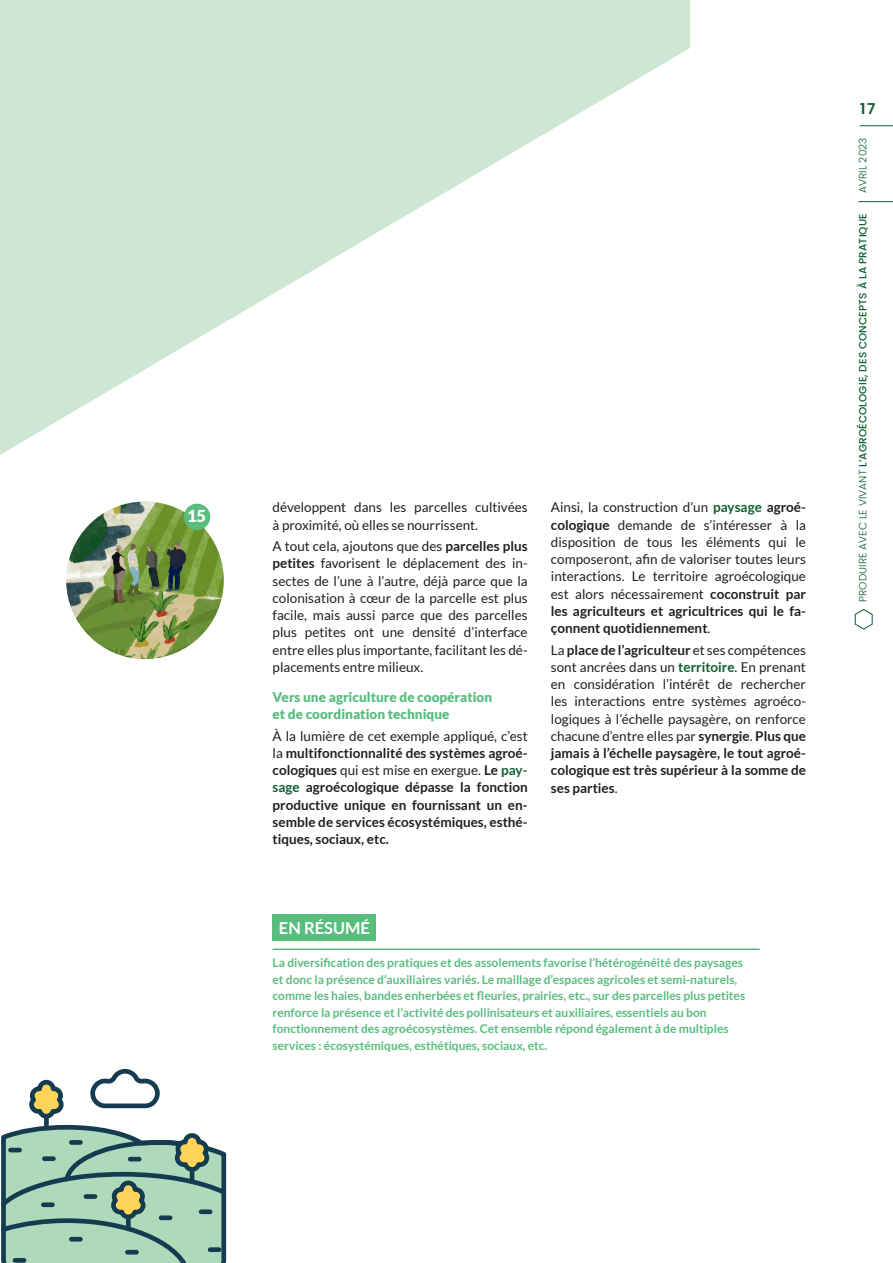
<style>
.page{position:relative;width:893px;height:1263px;background:#fff}
.page>*{position:absolute;margin:0;border:0;box-sizing:border-box;transform-origin:0 0}
.inter-titre-2{font:700 16.5px "Lato";color:#fff}
.inter-titre-2-2{font:900 16.5px "Lato";color:#fff}
.t1{font:600 15px "Poppins";color:#105f31}
.body{font:13.5px/17.2px "Lato";color:#231f20;text-align:justify}
.body-2{font:700 13.5px/17.2px "Lato";color:#231f20;text-align:justify}
.inter-titre-2-3{font:900 13.5px/17.2px "Lato";color:#59bd7e}
.texte_resume{font:700 12px/16.5px "Lato";color:#59bd7e}
.t2{font:500 10.5px "Poppins";letter-spacing:.01em;color:#105f31}
.t3{font:300 10.5px "Poppins";letter-spacing:.01em;color:#105f31}
.s1{font-weight:700}
.s2{font-weight:400}
.s3{color:#105f31}
.s4{font-weight:700;color:#105f31}
.s5{font-weight:300}
</style>
<div class="page">
<svg style="left:0;top:0;width:690px;height:455px;fill:#cde7d3"></svg>
<svg style="left:1px;top:1068px;width:226px;height:195px"></svg>
<div style="left:126px;top:1217px;width:5px;height:12px;background:#143b4f"></div>
<img style="left:66px;top:501px;width:158px;height:158px;border-radius:79px">
<hr style="left:273px;top:948px;width:487px;height:2px;background:#59bd7e">
<div style="left:273px;top:914px;width:103px;height:26px;background:#59bd7e"></div>
<div style="left:184px;top:504px;width:26px;height:26px;background:#59bd7e;border-radius:50%"></div>
<svg style="left:854px;top:609px;width:19px;height:21px"></svg>
<hr style="left:858px;top:201px;width:35px;height:1px;background:#105f31">
<hr style="left:860px;top:125px;width:33px;height:1px;background:#105f31">
<p class="inter-titre-2-2" style="left:187px;top:507px;width:21px">15</p>
<p class="body" style="left:273px;top:499px;width:257px">développent dans les parcelles cultivées à proximité, où elles se nourrissent.</p>
<p class="body" style="left:273px;top:537px;width:257px">A tout cela, ajoutons que des <span class="s1">parcelles plus petites</span> favorisent le déplacement des in&shy;sectes de l’une à l’autre, déjà parce que la colonisation à cœur de la parcelle est plus facile, mais aussi parce que des parcelles plus petites ont une densité d’interface entre elles plus importante, facilitant les dé&shy;placements entre milieux.</p>
<p class="inter-titre-2-3" style="left:273px;top:688px;width:221px">Vers une agriculture de coopération et de coordination technique</p>
<p class="body-2" style="left:273px;top:727px;width:257px"><span class="s2">À la lumière de cet exemple appliqué, c’est la</span> multifonctionnalité des systèmes agroé&shy;cologiques <span class="s2">qui est mise en exergue.</span> Le <span class="s3">pay&shy;sage</span> agroécologique dépasse la fonction productive unique en fournissant un en&shy;semble de services écosystémiques, esthé&shy;tiques, sociaux, etc.</p>
<p class="body" style="left:551px;top:499px;width:257px">Ainsi, la construction d’un <span class="s4">paysage</span> <span class="s1">agroé&shy;cologique</span> demande de s’intéresser à la disposition de tous les éléments qui le composeront, afin de valoriser toutes leurs interactions. Le territoire agroécologique est alors nécessairement <span class="s1">coconstruit par les agriculteurs et agricultrices qui le fa&shy;çonnent quotidiennement</span>.</p>
<p class="body" style="left:551px;top:641px;width:257px">La <span class="s1">place de l’agriculteur</span> et ses compétences sont ancrées dans un <span class="s4">territoire</span>. En prenant en considération l’intérêt de rechercher les interactions entre systèmes agroéco&shy;logiques à l’échelle paysagère, on renforce chacune d’entre elles par <span class="s1">synergie</span>. <span class="s1">Plus que jamais à l’échelle paysagère, le tout agroé&shy;cologique est très supérieur à la somme de ses parties</span>.</p>
<p class="inter-titre-2" style="left:279px;top:918px;width:92px">EN RÉSUMÉ</p>
<p class="texte_resume" style="left:273px;top:954px;width:474px">La diversification des pratiques et des assolements favorise l’hétérogénéité des paysages et donc la présence d’auxiliaires variés. Le maillage d’espaces agricoles et semi-naturels, comme les haies, bandes enherbées et fleuries, prairies, etc., sur des parcelles plus petites renforce la présence et l’activité des pollinisateurs et auxiliaires, essentiels au bon fonctionnement des agroécosystèmes. Cet ensemble répond également à de multiples services : écosystémiques, esthétiques, sociaux, etc.</p>
<p class="t1" style="left:860px;top:100px;width:17px">17</p>
<p class="t3" style="left:857px;top:193px;width:57px;rotate:-90deg">AVRIL 2023</p>
<p class="t2" style="left:857px;top:602px;width:390px;rotate:-90deg"><span class="s5">PRODUIRE AVEC LE VIVANT</span> L’AGROÉCOLOGIE, DES CONCEPTS À LA PRATIQUE</p>
</div>
